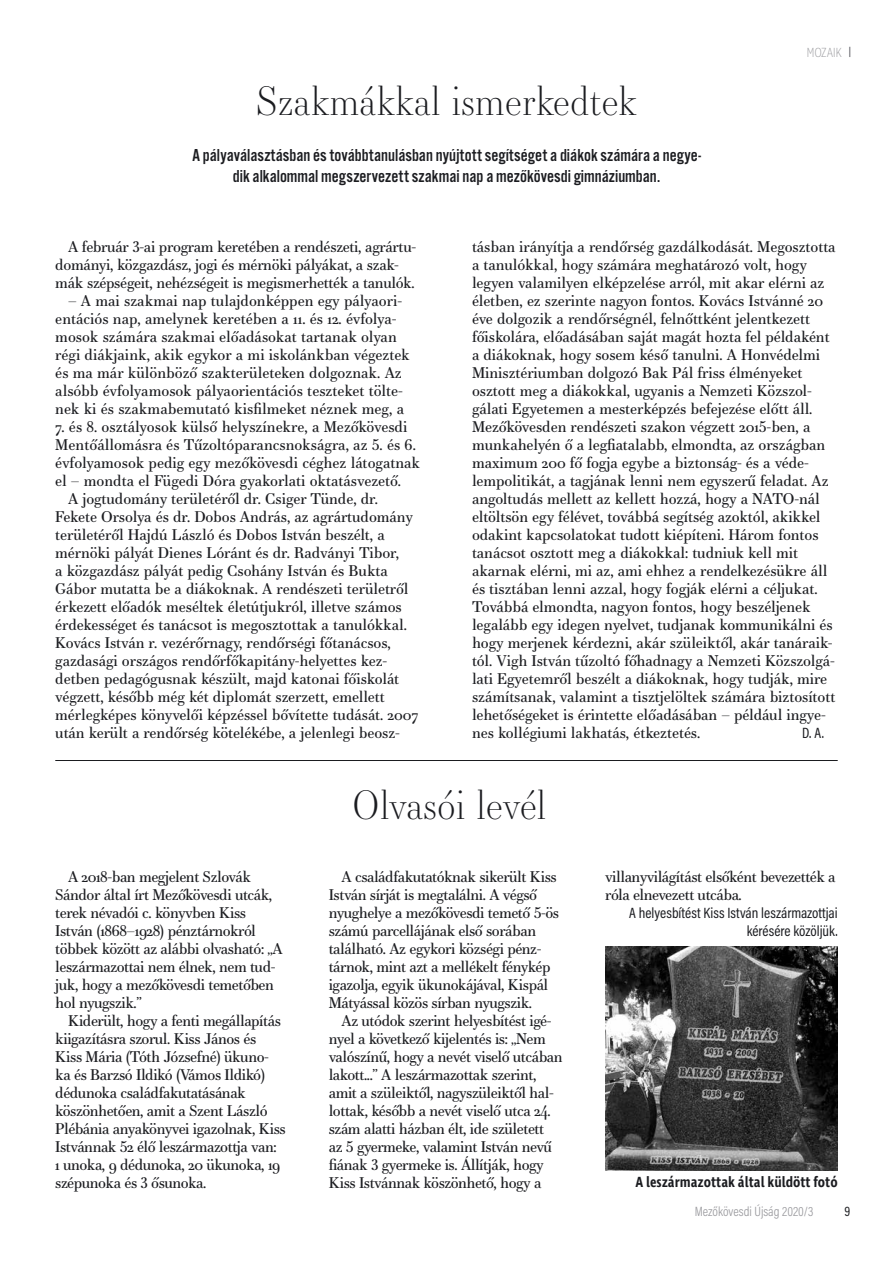
<style>
.page{position:relative;width:893px;height:1263px;background:#fff}
.page>*{position:absolute;margin:0;border:0;box-sizing:border-box;transform-origin:0 0}
.t1{font:300 39px "Essonnes Display";color:#1b1c20}
.t2{font:18px/21.6px "Alternate Got No 3 D";color:#1b1c20;text-align:center}
.t3{font:15px/18px "Essonnes Text";letter-spacing:-.005em;color:#1b1c20}
.t4{font:15px/18px "Essonnes Text";letter-spacing:-.03em;color:#1b1c20}
.t5{font:15px/18px "Acumin Pro Cond";color:#1b1c20;text-align:right}
.t6{font:600 15px "Ingra Cd";color:#1b1c20}
.t7{font:300 13.5px "Acumin Pro Cond";color:#98989c}
.t8{font:200 13.5px "Ingra Cd";letter-spacing:-.03em;color:#98989c}
.t9{font:13.5px "Acumin Pro Cond";color:#1b1c20}
</style>
<div class="page">
<hr style="left:55px;top:760px;width:783px;height:1px;background:#1b1c20">
<img style="left:605px;top:947px;width:233px;height:224px">
<h1 class="t1" style="left:256px;top:74px;width:382px">Szakmákkal ismerkedtek</h1>
<p class="t2" style="left:192px;top:145px;width:510px">A pályaválasztásban és továbbtanulásban nyújtott segítséget a diákok számára a negye&shy;dik alkalommal megszervezett szakmai nap a mezőkövesdi gimnáziumban.</p>
<p class="t8" style="left:807px;top:44px;width:37px">MOZAIK</p>
<p class="t3" style="left:55px;top:237px;width:362px;text-indent:13px">A február 3-ai program keretében a rendészeti, agrártu&shy;dományi, közgazdász, jogi és mérnöki pályákat, a szak&shy;mák szépségeit, nehézségeit is megismerhették a tanulók.</p>
<p class="t3" style="left:55px;top:291px;width:356px;text-indent:13px">– A mai szakmai nap tulajdonképpen egy pályaori&shy;entációs nap, amelynek keretében a 11. és 12. évfolya&shy;mosok számára szakmai előadásokat tartanak olyan régi diákjaink, akik egykor a mi iskolánkban végeztek és ma már különböző szakterületeken dolgoznak. Az alsóbb évfolyamosok pályaorientációs teszteket tölte&shy;nek ki és szakmabemutató kisfilmeket néznek meg, a</p>
<p class="t3" style="left:55px;top:417px;width:354px">7. és 8. osztályosok külső helyszínekre, a Mezőkövesdi</p>
<p class="t3" style="left:55px;top:435px;width:362px">Mentőállomásra és Tűzoltóparancsnokságra, az 5. és 6.</p>
<p class="t3" style="left:55px;top:453px;width:366px">évfolyamosok pedig egy mezőkövesdi céghez látogatnak</p>
<p class="t3" style="left:55px;top:471px;width:347px">el – mondta el Fügedi Dóra gyakorlati oktatásvezető.</p>
<p class="t3" style="left:68px;top:489px;width:312px">A jogtudomány területéről dr. Csiger Tünde, dr.</p>
<p class="t3" style="left:55px;top:507px;width:359px">Fekete Orsolya és dr. Dobos András, az agrártudomány</p>
<p class="t3" style="left:55px;top:525px;width:331px">területéről Hajdú László és Dobos István beszélt, a</p>
<p class="t3" style="left:55px;top:543px;width:345px">mérnöki pályát Dienes Lóránt és dr. Radványi Tibor,</p>
<p class="t3" style="left:55px;top:561px;width:334px">a közgazdász pályát pedig Csohány István és Bukta</p>
<p class="t3" style="left:55px;top:579px;width:355px">Gábor mutatta be a diákoknak. A rendészeti területről</p>
<p class="t3" style="left:55px;top:597px;width:348px">érkezett előadók meséltek életútjukról, illetve számos</p>
<p class="t3" style="left:55px;top:615px;width:353px">érdekességet és tanácsot is megosztottak a tanulókkal.</p>
<p class="t3" style="left:55px;top:633px;width:337px">Kovács István r. vezérőrnagy, rendőrségi főtanácsos,</p>
<p class="t3" style="left:55px;top:651px;width:334px">gazdasági országos rendőrfőkapitány-helyettes kez-</p>
<p class="t3" style="left:55px;top:669px;width:345px">detben pedagógusnak készült, majd katonai főiskolát</p>
<p class="t3" style="left:55px;top:687px;width:331px">végzett, később még két diplomát szerzett, emellett</p>
<p class="t3" style="left:55px;top:705px;width:364px">mérlegképes könyvelői képzéssel bővítette tudását. 2007</p>
<p class="t3" style="left:55px;top:723px;width:346px">után került a rendőrség kötelékébe, a jelenlegi beosz-</p>
<p class="t3" style="left:472px;top:237px;width:365px">tásban irányítja a rendőrség gazdálkodását. Megosztotta a tanulókkal, hogy számára meghatározó volt, hogy legyen valamilyen elképzelése arról, mit akar elérni az életben, ez szerinte nagyon fontos. Kovács Istvánné 20 éve dolgozik a rendőrségnél, felnőttként jelentkezett főiskolára, előadásában saját magát hozta fel példaként a diákoknak, hogy sosem késő tanulni. A Honvédelmi Minisztériumban dolgozó Bak Pál friss élményeket osztott meg a diákokkal, ugyanis a Nemzeti Közszol&shy;gálati Egyetemen a mesterképzés befejezése előtt áll.<br>Mezőkövesden rendészeti szakon végzett 2015-ben, a munkahelyén ő a legfiatalabb, elmondta, az országban maximum 200 fő fogja egybe a biztonság- és a véde&shy;lempolitikát, a tagjának lenni nem egyszerű feladat. Az angoltudás mellett az kellett hozzá, hogy a NATO-nál eltöltsön egy félévet, továbbá segítség azoktól, akikkel odakint kapcsolatokat tudott kiépíteni. Három fontos tanácsot osztott meg a diákokkal: tudniuk kell mit akarnak elérni, mi az, ami ehhez a rendelkezésükre áll és tisztában lenni azzal, hogy fogják elérni a céljukat.<br>Továbbá elmondta, nagyon fontos, hogy beszéljenek legalább egy idegen nyelvet, tudjanak kommunikálni és hogy merjenek kérdezni, akár szüleiktől, akár tanáraik&shy;tól. Vigh István tűzoltó főhadnagy a Nemzeti Közszolgá&shy;lati Egyetemről beszélt a diákoknak, hogy tudják, mire számítsanak, valamint a tisztjelöltek számára biztosított lehetőségeket is érintette előadásában – például ingye&shy;nes kollégiumi lakhatás, étkeztetés.</p>
<p class="t5" style="left:802px;top:724px;width:23px">D. A.</p>
<p class="t4" style="left:55px;top:867px;width:229px;text-indent:13px">A 2018-ban megjelent Szlovák<br>Sándor által írt Mezőkövesdi utcák, terek névadói c. könyvben Kiss<br>István (1868–1928) pénztárnokról többek között az alábbi olvasható: „A leszármazottai nem élnek, nem tud&shy;juk, hogy a mezőkövesdi temetőben hol nyugszik.”</p>
<p class="t4" style="left:55px;top:1011px;width:232px;text-indent:13px">Kiderült, hogy a fenti megállapítás kiigazításra szorul. Kiss János és Kiss Mária (Tóth Józsefné) ükuno&shy;ka és Barzsó Ildikó (Vámos Ildikó) dédunoka családfakutatásának köszönhetően, amit a Szent László Plébánia anyakönyvei igazolnak, Kiss Istvánnak 52 élő leszármazottja van:<br>1 unoka, 9 dédunoka, 20 ükunoka, 19 szépunoka és 3 ősunoka.</p>
<h1 class="t1" style="left:352px;top:777px;width:196px">Olvasói levél</h1>
<p class="t4" style="left:329px;top:867px;width:232px;text-indent:13px">A családfakutatóknak sikerült Kiss István sírját is megtalálni. A végső nyughelye a mezőkövesdi temető 5-ös számú parcellájának első sorában található. Az egykori községi pénz&shy;tárnok, mint azt a mellékelt fénykép igazolja, egyik ükunokájával, Kispál Mátyással közös sírban nyugszik.</p>
<p class="t4" style="left:329px;top:1011px;width:235px;text-indent:13px">Az utódok szerint helyesbítést igé&shy;nyel a következő kijelentés is: „Nem valószínű, hogy a nevét viselő utcában lakott...” A leszármazottak szerint, amit a szüleiktől, nagyszüleiktől hal&shy;lottak, később a nevét viselő utca 24. szám alatti házban élt, ide született<br>az 5 gyermeke, valamint István nevű fiának 3 gyermeke is. Állítják, hogy Kiss Istvánnak köszönhető, hogy a</p>
<p class="t4" style="left:605px;top:867px;width:232px">villanyvilágítást elsőként bevezették a róla elnevezett utcába.</p>
<p class="t5" style="left:629px;top:904px;width:210px">A helyesbítést Kiss István leszármazottjai kérésére közöljük.</p>
<p class="t6" style="left:635px;top:1173px;width:204px">A leszármazottak által küldött fotó</p>
<p class="t7" style="left:695px;top:1202px;width:120px">Mezőkövesdi Újság 2020/3</p>
<p class="t9" style="left:845px;top:1202px;width:7px">9</p>
</div>
